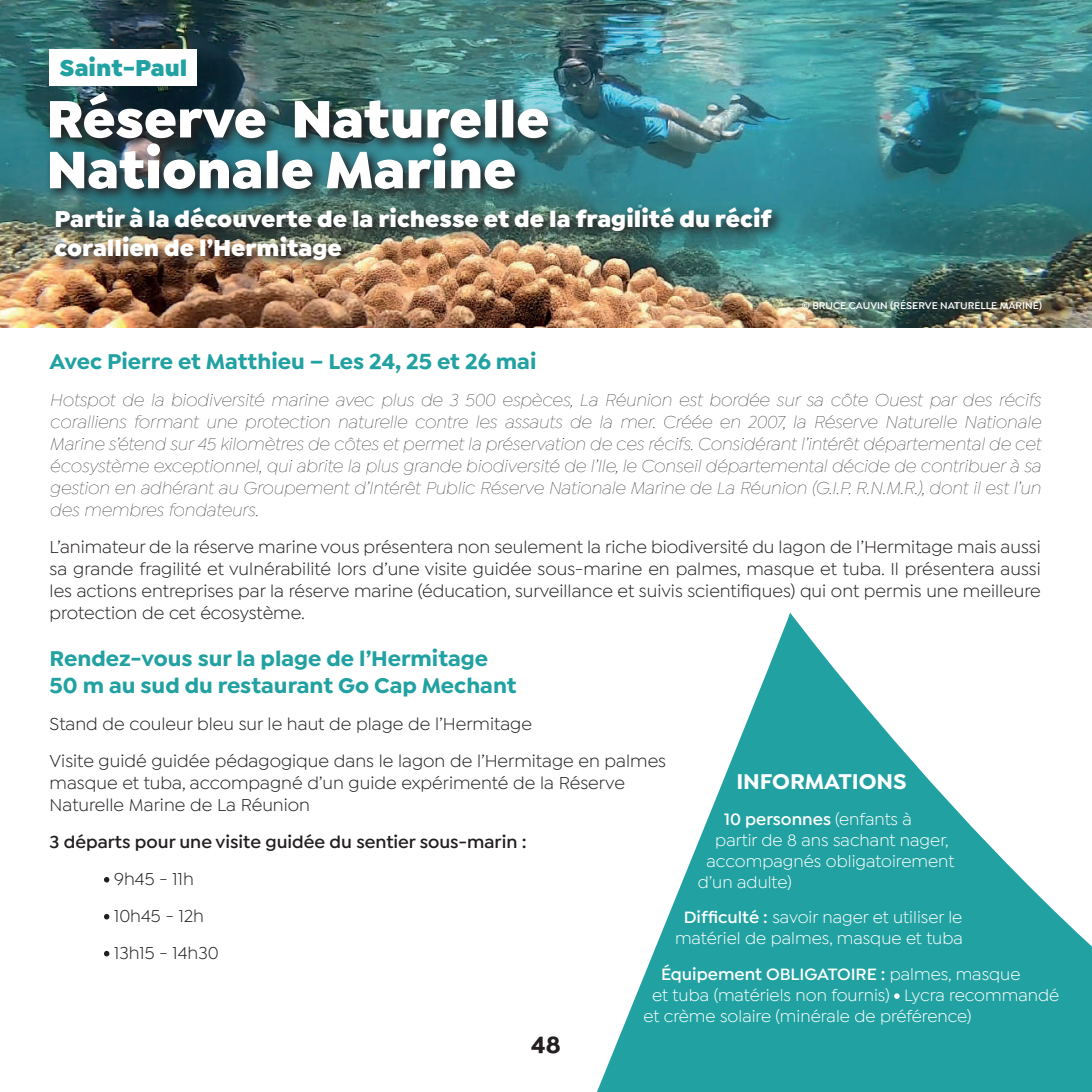
<style>
.page{position:relative;width:1092px;height:1092px;background:#fff}
.page>*{position:absolute;margin:0;border:0;box-sizing:border-box;transform-origin:0 0}
.t1{font:900 56px/50.8px "Isidora Sans";color:#fff}
.t2{font:900 24.5px/29.4px "Isidora Sans";color:#fff}
.t3{font:900 24.5px "Isidora Sans";color:#21a1a1}
.t4{font:700 24.5px "Isidora Sans";color:#231f20}
.t5{font:700 22.75px/27.3px "Isidora Sans";color:#21a1a1}
.t6{font:700 22.75px "Isidora Sans";color:#fff}
.t7{font:18.38px/22.1px "Isidora Sans";color:#231f20}
.t8{font:italic 100 18.38px/22.1px "Isidora Sans";color:#231f20;text-align:justify}
.t9{font:600 18.38px "Isidora Sans";color:#231f20}
.t10{font:17.5px/21px "Isidora Sans";color:#fff;text-align:center}
.t11{font:600 17.5px "Isidora Sans";color:#fff}
.t12{font:600 10.5px "Isidora Sans";color:#fff}
.s1{font-weight:400}
.s2{font-weight:600}
</style>
<div class="page">
<img style="left:0;top:0;width:1091px;height:327px">
<svg style="left:597px;top:612px;width:494px;height:479px;fill:#21a1a1"></svg>
<svg style="left:894px;top:993px;width:5px;height:5px"></svg>
<img style="left:46px;top:89px;width:516px;height:114px">
<div style="left:50px;top:50px;width:147px;height:36px;background:#fff"></div>
<img style="left:51px;top:203px;width:734px;height:71px">
<svg style="left:104px;top:877px;width:5px;height:5px"></svg>
<svg style="left:104px;top:913px;width:5px;height:6px"></svg>
<svg style="left:104px;top:950px;width:5px;height:6px"></svg>
<h2 class="t3" style="left:60px;top:52px;width:129px">Saint-Paul</h2>
<h1 class="t1" style="left:46px;top:93px;width:504px">Réserve Naturelle<br>Nationale Marine</h1>
<h2 class="t2" style="left:55px;top:204px;width:718px">Partir à la découverte de la richesse et de la fragilité du récif corallien de l’Hermitage</h2>
<p class="t12" style="left:801px;top:299px;width:242px">© BRUCE CAUVIN (RÉSERVE NATURELLE MARINE)</p>
<p class="t5" style="left:50px;top:348px;width:488px">Avec Pierre et Matthieu – Les 24, 25 et 26 mai</p>
<p class="t8" style="left:50px;top:388px;width:992px">Hotspot de la biodiversité marine avec plus de 3 500 espèces, La Réunion est bordée sur sa côte Ouest par des récifs coralliens formant une protection naturelle contre les assauts de la mer. Créée en 2007, la Réserve Naturelle Nationale Marine s’étend sur 45 kilomètres de côtes et permet la préservation de ces récifs. Considérant l’intérêt départemental de cet écosystème exceptionnel, qui abrite la plus grande biodiversité de l’Ile, le Conseil départemental décide de contribuer à sa gestion en adhérant au Groupement d’Intérêt Public Réserve Nationale Marine de La Réunion (G.I.P. R.N.M.R.), dont il est l’un des membres fondateurs.</p>
<p class="t7" style="left:50px;top:536px;width:992px;text-align:justify">L’animateur de la réserve marine vous présentera non seulement la riche biodiversité du lagon de l’Hermitage mais aussi sa grande fragilité et vulnérabilité lors d’une visite guidée sous-marine en palmes, masque et tuba. Il présentera aussi les actions entreprises par la réserve marine (éducation, surveillance et suivis scientifiques) qui ont permis une meilleure protection de cet écosystème.</p>
<p class="t5" style="left:50px;top:644px;width:468px">Rendez-vous sur la plage de l’Hermitage<br>50 m au sud du restaurant Go Cap Mechant</p>
<p class="t7" style="left:50px;top:705px;width:618px;line-height:36.9px">Stand de couleur bleu sur le haut de plage de l’Hermitage<br>Visite guidé guidée pédagogique dans le lagon de l’Hermitage en palmes</p>
<p class="t7" style="left:50px;top:771px;width:576px">masque et tuba, accompagné d’un guide expérimenté de la Réserve<br>Naturelle Marine de La Réunion</p>
<p class="t9" style="left:50px;top:831px;width:478px">3 départs pour une visite guidée du sentier sous-marin :</p>
<p class="t7" style="left:114px;top:860px;width:106px;line-height:36.9px">9h45 - 11h<br>10h45 - 12h<br>13h15 - 14h30</p>
<p class="t6" style="left:736px;top:767px;width:172px">INFORMATIONS</p>
<p class="t11" style="left:724px;top:808px;width:189px">10 personnes <span class="s1">(enfants à</span></p>
<p class="t10" style="left:715px;top:829px;width:235px">partir de 8 ans sachant nager,</p>
<p class="t10" style="left:706px;top:850px;width:249px">accompagnés obligatoirement</p>
<p class="t10" style="left:697px;top:871px;width:95px">d’un adulte)</p>
<p class="t10" style="left:675px;top:907px;width:289px"><span class="s2">Difficulté :</span> savoir nager et utiliser le matériel de palmes, masque et tuba</p>
<p class="t11" style="left:661px;top:964px;width:361px">Équipement OBLIGATOIRE : <span class="s1">palmes, masque</span></p>
<p class="t10" style="left:652px;top:984px;width:408px">et tuba (matériels non fournis) Lycra recommandé</p>
<p class="t10" style="left:643px;top:1005px;width:329px">et crème solaire (minérale de préférence)</p>
<h2 class="t4" style="left:531px;top:1029px;width:31px">48</h2>
</div>
